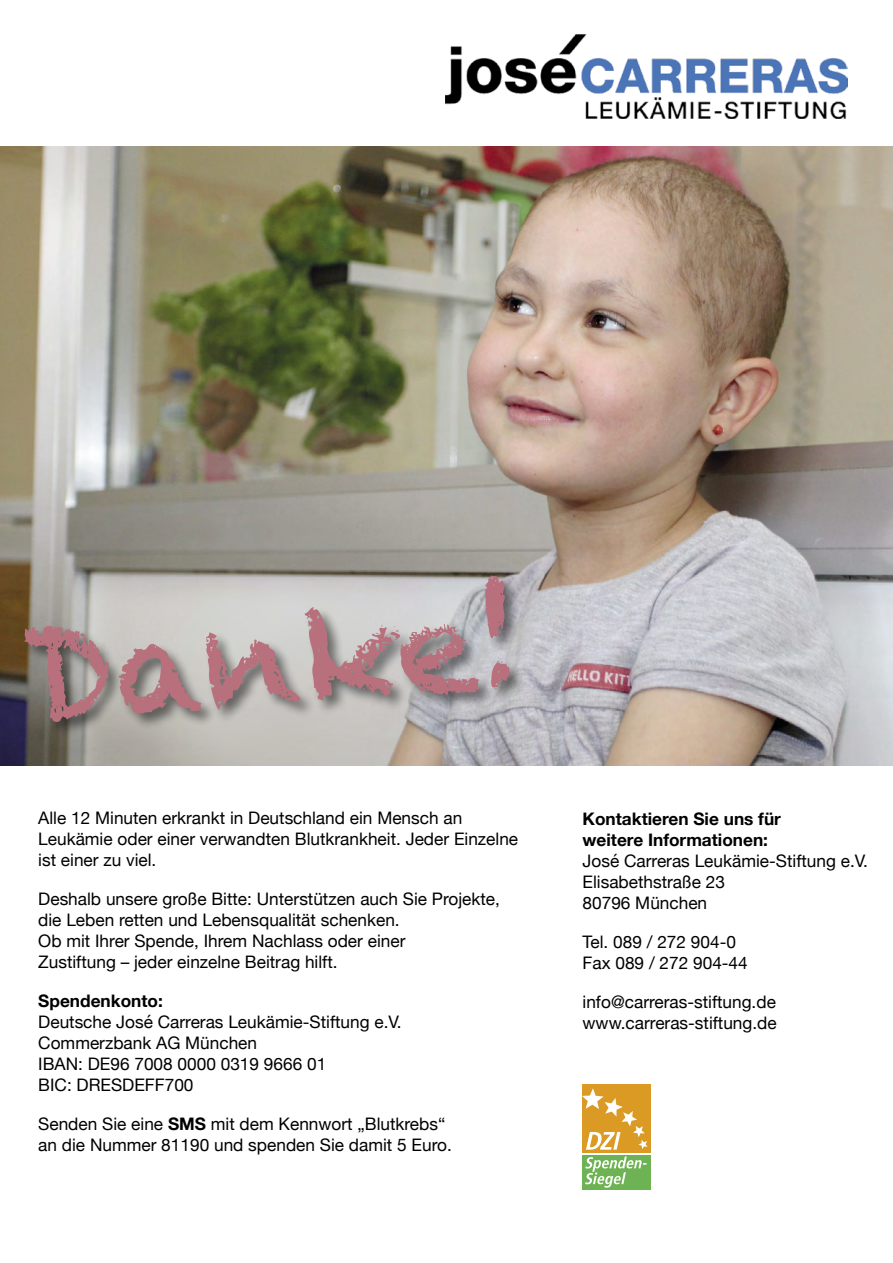
<style>
.page{position:relative;width:893px;height:1263px;background:#fff}
.page>*{position:absolute;margin:0;border:0;box-sizing:border-box;transform-origin:0 0}
.t1{font:130.05px "Chalkduster";color:#b8707d}
.t2{font:17.25px/21px "Helvetica Neue";color:#000}
.t3{font:700 17.25px/21px "Helvetica Neue";color:#000}
.s1{font-weight:700}
</style>
<div class="page">
<img style="left:0;top:147px;width:893px;height:619px">
<div style="left:583px;top:1084px;width:68px;height:69px;background:#da9a23"></div>
<div style="left:583px;top:1155px;width:68px;height:34px;background:#6db353"></div>
<svg style="left:585px;top:1156px;width:62px;height:32px"></svg>
<svg style="left:583px;top:1088px;width:64px;height:62px"></svg>
<img style="left:446px;top:34px;width:401px;height:84px">
<div style="left:22px;top:574px;width:504px;height:164px;background:#000;opacity:.5"></div>
<h1 class="t1" style="left:19px;top:599px;width:502px;rotate:-4deg">Danke!</h1>
<p class="t2" style="left:38px;top:809px;width:481px">Alle 12 Minuten erkrankt in Deutschland ein Mensch an<br>Leukämie oder einer verwandten Blutkrankheit. Jeder Einzelne ist einer zu viel.</p>
<p class="t2" style="left:38px;top:890px;width:463px">Deshalb unsere große Bitte: Unterstützen auch Sie Projekte, die Leben retten und Lebensqualität schenken.<br>Ob mit Ihrer Spende, Ihrem Nachlass oder einer<br>Zustiftung – jeder einzelne Beitrag hilft.</p>
<p class="t3" style="left:38px;top:991px;width:126px">Spendenkonto:</p>
<p class="t2" style="left:38px;top:1013px;width:365px">Deutsche José Carreras Leukämie-Stiftung e.V.<br>Commerzbank AG München<br>IBAN: DE96 7008 0000 0319 9666 01<br>BIC: DRESDEFF700</p>
<p class="t2" style="left:38px;top:1115px;width:415px">Senden Sie eine <span class="s1">SMS</span> mit dem Kennwort „Blutkrebs“ an die Nummer 81190 und spenden Sie damit 5 Euro.</p>
<p class="t3" style="left:583px;top:809px;width:200px">Kontaktieren Sie uns für weitere Informationen:</p>
<p class="t2" style="left:583px;top:851px;width:287px">José Carreras Leukämie-Stiftung e.V.<br>Elisabethstraße 23<br>80796 München</p>
<p class="t2" style="left:583px;top:932px;width:167px">Tel. 089 / 272 904-0<br>Fax 089 / 272 904-44</p>
<p class="t2" style="left:583px;top:992px;width:196px">info@carreras-stiftung.de www.carreras-stiftung.de</p>
</div>
